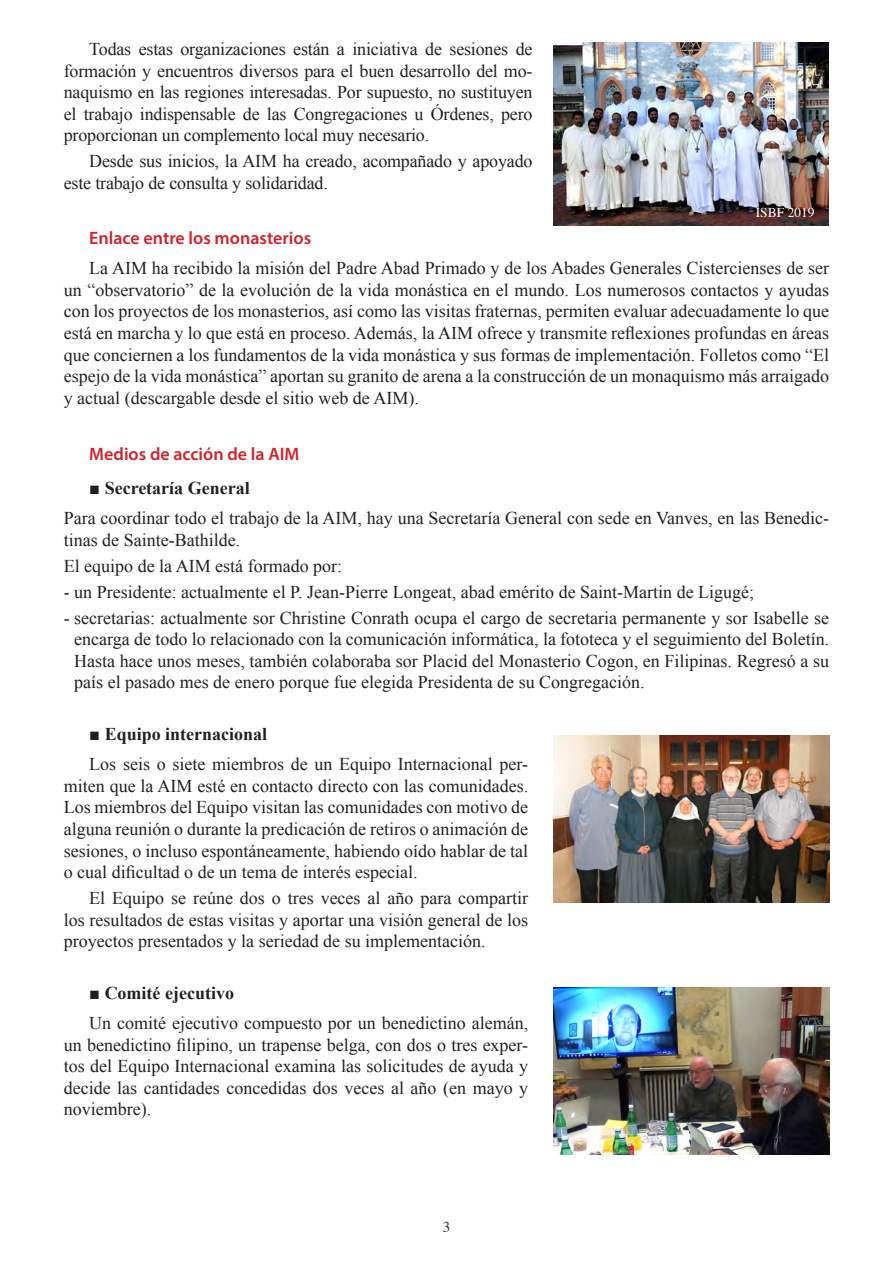
<style>
.page{position:relative;width:893px;height:1263px;background:#fff}
.page>*{position:absolute;margin:0;border:0;box-sizing:border-box;transform-origin:0 0}
.Texte{font:18px/21.6px "Times New Roman";color:#231f20;text-align:justify}
.Texte-2{font:700 18px "Times New Roman";color:#231f20}
.Texte-3{font:600 18px "Myriad Pro";color:#d1232a}
.t1{font:15px "Times";color:#231f20}
.t2{font:13.5px "Times";color:#fff}
</style>
<div class="page">
<img style="left:554px;top:43px;width:275px;height:182px">
<img style="left:554px;top:736px;width:275px;height:167px">
<img style="left:554px;top:988px;width:275px;height:167px">
<p class="Texte" style="left:64px;top:38px;width:470px;text-indent:26px">Todas estas organizaciones están a iniciativa de sesiones de formación y encuentros diversos para el buen desarrollo del mo&shy;naquismo en las regiones interesadas. Por supuesto, no sustituyen el trabajo indispensable de las Congregaciones u Órdenes, pero proporcionan un complemento local muy necesario.</p>
<p class="Texte" style="left:64px;top:150px;width:470px;text-indent:26px">Desde sus inicios, la AIM ha creado, acompañado y apoyado este trabajo de consulta y solidaridad.</p>
<p class="Texte-3" style="left:89px;top:227px;width:223px">Enlace entre los monasterios</p>
<p class="Texte" style="left:64px;top:257px;width:767px;text-indent:26px">La AIM ha recibido la misión del Padre Abad Primado y de los Abades Generales Cistercienses de ser un “observatorio” de la evolución de la vida monástica en el mundo. Los numerosos contactos y ayudas con los proyectos de los monasterios, así como las visitas fraternas, permiten evaluar adecuadamente lo que está en marcha y lo que está en proceso. Además, la AIM ofrece y transmite reflexiones profundas en áreas que conciernen a los fundamentos de la vida monástica y sus formas de implementación. Folletos como “El espejo de la vida monástica” aportan su granito de arena a la construcción de un monaquismo más arraigado y actual (descargable desde el sitio web de AIM).</p>
<p class="Texte-3" style="left:89px;top:442px;width:212px">Medios de acción de la AIM</p>
<p class="Texte-2" style="left:89px;top:476px;width:162px">■ Secretaría General</p>
<p class="Texte" style="left:64px;top:507px;width:767px">Para coordinar todo el trabajo de la AIM, hay una Secretaría General con sede en Vanves, en las Benedic&shy;tinas de Sainte-Bathilde.</p>
<p class="Texte" style="left:64px;top:555px;width:280px">El equipo de la AIM está formado por:</p>
<p class="Texte" style="left:64px;top:580px;width:692px">- un Presidente: actualmente el P. Jean-Pierre Longeat, abad emérito de Saint-Martin de Ligugé;</p>
<p class="Texte" style="left:74px;top:606px;width:756px;text-indent:-10px">- secretarias: actualmente sor Christine Conrath ocupa el cargo de secretaria permanente y sor Isabelle se encarga de todo lo relacionado con la comunicación informática, la fototeca y el seguimiento del Boletín.<br>Hasta hace unos meses, también colaboraba sor Placid del Monasterio Cogon, en Filipinas. Regresó a su país el pasado mes de enero porque fue elegida Presidenta de su Congregación.</p>
<p class="Texte-2" style="left:89px;top:721px;width:179px">■ Equipo internacional</p>
<p class="Texte" style="left:64px;top:753px;width:466px;text-indent:26px">Los seis o siete miembros de un Equipo Internacional per&shy;miten que la AIM esté en contacto directo con las comunidades.<br>Los miembros del Equipo visitan las comunidades con motivo de alguna reunión o durante la predicación de retiros o animación de sesiones, o incluso espontáneamente, habiendo oído hablar de tal o cual dificultad o de un tema de interés especial.</p>
<p class="Texte" style="left:64px;top:887px;width:466px;text-indent:26px">El Equipo se reúne dos o tres veces al año para compartir los resultados de estas visitas y aportar una visión general de los proyectos presentados y la seriedad de su implementación.</p>
<p class="Texte-2" style="left:89px;top:980px;width:146px">■ Comité ejecutivo</p>
<p class="Texte" style="left:64px;top:1012px;width:466px;text-indent:26px">Un comité ejecutivo compuesto por un benedictino alemán, un benedictino filipino, un trapense belga, con dos o tres exper&shy;tos del Equipo Internacional examina las solicitudes de ayuda y decide las cantidades concedidas dos veces al año (en mayo y noviembre).</p>
<p class="t2" style="left:756px;top:200px;width:60px">ISBF 2019</p>
<p class="t1" style="left:443px;top:1213px;width:9px">3</p>
</div>
